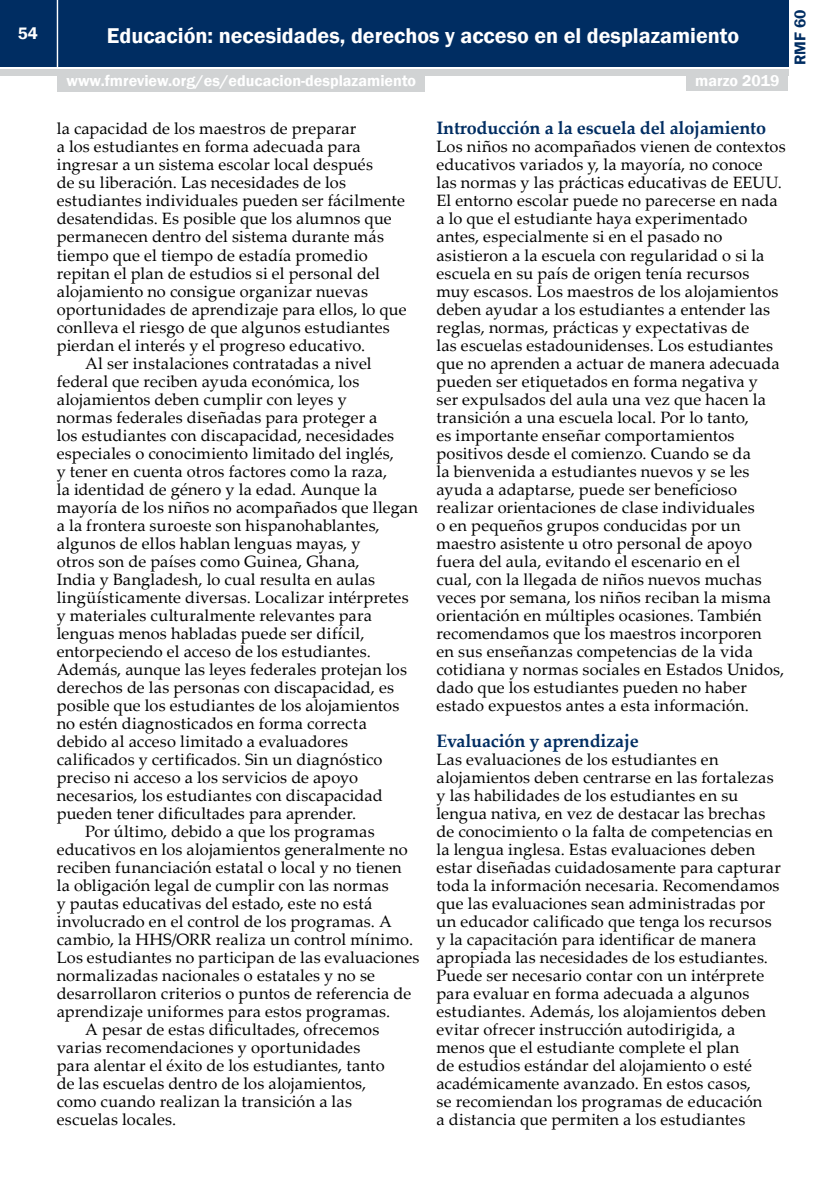
<style>
.page{position:relative;width:840px;height:1191px;background:#fff}
.page>*{position:absolute;margin:0;border:0;box-sizing:border-box;transform-origin:0 0}
.t1{font:600 22px "Franklin Gothic";color:#fff}
.t2{font:700 18px "Palatino Linotype";letter-spacing:-.01em;color:#002d62}
.t3{font:600 17px "Franklin Gothic";color:#fff}
.t4{font:16.4px/18px "Palatino Linotype";letter-spacing:.01em;color:#000}
.t5{font:600 16px "Franklin Gothic";color:#fff}
.t6{font:600 16px "Franklin Gothic";color:#002d62}
</style>
<div class="page">
<div style="left:0;top:0;width:787px;height:66px;background:#002d62"></div>
<div style="left:0;top:69px;width:787px;height:6px;background:#d1d3d4"></div>
<hr style="left:57px;top:0;width:1px;height:67px;background:#fff">
<div style="left:686px;top:73px;width:101px;height:18px;background:#d1d3d4"></div>
<div style="left:57px;top:74px;width:368px;height:18px;background:#d1d3d4"></div>
<p class="t3" style="left:18px;top:23px;width:22px">54</p>
<h1 class="t1" style="left:107px;top:22px;width:633px">Educación: necesidades, derechos y acceso en el desplazamiento</h1>
<p class="t5" style="left:66px;top:71px;width:351px">www.fmreview.org/es/educacion-desplazamiento</p>
<p class="t5" style="left:695px;top:71px;width:86px">marzo 2019</p>
<p class="t4" style="left:57px;top:119px;width:301px">la capacidad de los maestros de preparar</p>
<p class="t4" style="left:57px;top:137px;width:305px">a los estudiantes en forma adecuada para</p>
<p class="t4" style="left:57px;top:155px;width:317px">ingresar a un sistema escolar local después</p>
<p class="t4" style="left:57px;top:173px;width:290px">de su liberación. Las necesidades de los</p>
<p class="t4" style="left:57px;top:191px;width:349px">estudiantes individuales pueden ser fácilmente</p>
<p class="t4" style="left:57px;top:209px;width:336px">desatendidas. Es posible que los alumnos que</p>
<p class="t4" style="left:57px;top:227px;width:328px">permanecen dentro del sistema durante más</p>
<p class="t4" style="left:57px;top:245px;width:312px">tiempo que el tiempo de estadía promedio</p>
<p class="t4" style="left:57px;top:263px;width:324px">repitan el plan de estudios si el personal del</p>
<p class="t4" style="left:57px;top:281px;width:312px">alojamiento no consigue organizar nuevas</p>
<p class="t4" style="left:57px;top:299px;width:351px">oportunidades de aprendizaje para ellos, lo que</p>
<p class="t4" style="left:57px;top:317px;width:334px">conlleva el riesgo de que algunos estudiantes</p>
<p class="t4" style="left:57px;top:335px;width:310px">pierdan el interés y el progreso educativo.</p>
<p class="t4" style="left:85px;top:353px;width:288px">Al ser instalaciones contratadas a nivel</p>
<p class="t4" style="left:57px;top:371px;width:304px">federal que reciben ayuda económica, los</p>
<p class="t4" style="left:57px;top:389px;width:291px">alojamientos deben cumplir con leyes y</p>
<p class="t4" style="left:57px;top:407px;width:322px">normas federales diseñadas para proteger a</p>
<p class="t4" style="left:57px;top:425px;width:339px">los estudiantes con discapacidad, necesidades</p>
<p class="t4" style="left:57px;top:443px;width:338px">especiales o conocimiento limitado del inglés,</p>
<p class="t4" style="left:57px;top:461px;width:332px">y tener en cuenta otros factores como la raza,</p>
<p class="t4" style="left:57px;top:479px;width:322px">la identidad de género y la edad. Aunque la</p>
<p class="t4" style="left:57px;top:497px;width:363px">mayoría de los niños no acompañados que llegan</p>
<p class="t4" style="left:57px;top:515px;width:324px">a la frontera suroeste son hispanohablantes,</p>
<p class="t4" style="left:57px;top:533px;width:305px">algunos de ellos hablan lenguas mayas, y</p>
<p class="t4" style="left:57px;top:551px;width:304px">otros son de países como Guinea, Ghana,</p>
<p class="t4" style="left:57px;top:569px;width:320px">India y Bangladesh, lo cual resulta en aulas</p>
<p class="t4" style="left:57px;top:587px;width:353px">lingüísticamente diversas. Localizar intérpretes</p>
<p class="t4" style="left:57px;top:605px;width:316px">y materiales culturalmente relevantes para</p>
<p class="t4" style="left:57px;top:623px;width:309px">lenguas menos habladas puede ser difícil,</p>
<p class="t4" style="left:57px;top:641px;width:315px">entorpeciendo el acceso de los estudiantes.</p>
<p class="t4" style="left:57px;top:659px;width:351px">Además, aunque las leyes federales protejan los</p>
<p class="t4" style="left:57px;top:677px;width:339px">derechos de las personas con discapacidad, es</p>
<p class="t4" style="left:57px;top:695px;width:344px">posible que los estudiantes de los alojamientos</p>
<p class="t4" style="left:57px;top:713px;width:311px">no estén diagnosticados en forma correcta</p>
<p class="t4" style="left:57px;top:731px;width:293px">debido al acceso limitado a evaluadores</p>
<p class="t4" style="left:57px;top:749px;width:327px">calificados y certificados. Sin un diagnóstico</p>
<p class="t4" style="left:57px;top:767px;width:303px">preciso ni acceso a los servicios de apoyo</p>
<p class="t4" style="left:57px;top:785px;width:327px">necesarios, los estudiantes con discapacidad</p>
<p class="t4" style="left:57px;top:803px;width:301px">pueden tener dificultades para aprender.</p>
<p class="t4" style="left:85px;top:821px;width:291px">Por último, debido a que los programas</p>
<p class="t4" style="left:57px;top:839px;width:352px">educativos en los alojamientos generalmente no</p>
<p class="t4" style="left:57px;top:857px;width:346px">reciben funanciación estatal o local y no tienen</p>
<p class="t4" style="left:57px;top:875px;width:333px">la obligación legal de cumplir con las normas</p>
<p class="t4" style="left:57px;top:893px;width:317px">y pautas educativas del estado, este no está</p>
<p class="t4" style="left:57px;top:911px;width:336px">involucrado en el control de los programas. A</p>
<p class="t4" style="left:57px;top:929px;width:357px">cambio, la HHS/ORR realiza un control mínimo.</p>
<p class="t4" style="left:57px;top:947px;width:364px">Los estudiantes no participan de las evaluaciones</p>
<p class="t4" style="left:57px;top:965px;width:320px">normalizadas nacionales o estatales y no se</p>
<p class="t4" style="left:57px;top:983px;width:356px">desarrollaron criterios o puntos de referencia de</p>
<p class="t4" style="left:57px;top:1001px;width:335px">aprendizaje uniformes para estos programas.</p>
<p class="t4" style="left:85px;top:1020px;width:295px">A pesar de estas dificultades, ofrecemos</p>
<p class="t4" style="left:57px;top:1038px;width:305px">varias recomendaciones y oportunidades</p>
<p class="t4" style="left:57px;top:1055px;width:329px">para alentar el éxito de los estudiantes, tanto</p>
<p class="t4" style="left:57px;top:1073px;width:311px">de las escuelas dentro de los alojamientos,</p>
<p class="t4" style="left:57px;top:1091px;width:296px">como cuando realizan la transición a las</p>
<p class="t4" style="left:57px;top:1109px;width:121px">escuelas locales.</p>
<p class="t2" style="left:436px;top:115px;width:331px">Introducción a la escuela del alojamiento</p>
<p class="t4" style="left:436px;top:137px;width:350px">Los niños no acompañados vienen de contextos educativos variados y, la mayoría, no conoce las normas y las prácticas educativas de EEUU.<br>El entorno escolar puede no parecerse en nada a lo que el estudiante haya experimentado antes, especialmente si en el pasado no asistieron a la escuela con regularidad o si la escuela en su país de origen tenía recursos muy escasos. Los maestros de los alojamientos deben ayudar a los estudiantes a entender las reglas, normas, prácticas y expectativas de<br>las escuelas estadounidenses. Los estudiantes que no aprenden a actuar de manera adecuada pueden ser etiquetados en forma negativa y<br>ser expulsados del aula una vez que hacen la transición a una escuela local. Por lo tanto,<br>es importante enseñar comportamientos positivos desde el comienzo. Cuando se da<br>la bienvenida a estudiantes nuevos y se les ayuda a adaptarse, puede ser beneficioso realizar orientaciones de clase individuales<br>o en pequeños grupos conducidas por un maestro asistente u otro personal de apoyo fuera del aula, evitando el escenario en el<br>cual, con la llegada de niños nuevos muchas veces por semana, los niños reciban la misma orientación en múltiples ocasiones. También recomendamos que los maestros incorporen<br>en sus enseñanzas competencias de la vida cotidiana y normas sociales en Estados Unidos, dado que los estudiantes pueden no haber estado expuestos antes a esta información.</p>
<p class="t2" style="left:436px;top:727px;width:204px">Evaluación y aprendizaje</p>
<p class="t4" style="left:436px;top:749px;width:345px">Las evaluaciones de los estudiantes en alojamientos deben centrarse en las fortalezas y las habilidades de los estudiantes en su lengua nativa, en vez de destacar las brechas de conocimiento o la falta de competencias en la lengua inglesa. Estas evaluaciones deben estar diseñadas cuidadosamente para capturar toda la información necesaria. Recomendamos que las evaluaciones sean administradas por un educador calificado que tenga los recursos y la capacitación para identificar de manera apropiada las necesidades de los estudiantes.<br>Puede ser necesario contar con un intérprete para evaluar en forma adecuada a algunos estudiantes. Además, los alojamientos deben evitar ofrecer instrucción autodirigida, a menos que el estudiante complete el plan<br>de estudios estándar del alojamiento o esté académicamente avanzado. En estos casos,<br>se recomiendan los programas de educación<br>a distancia que permiten a los estudiantes</p>
<p class="t6" style="left:789px;top:65px;width:57px;rotate:-90deg">RMF 60</p>
</div>
